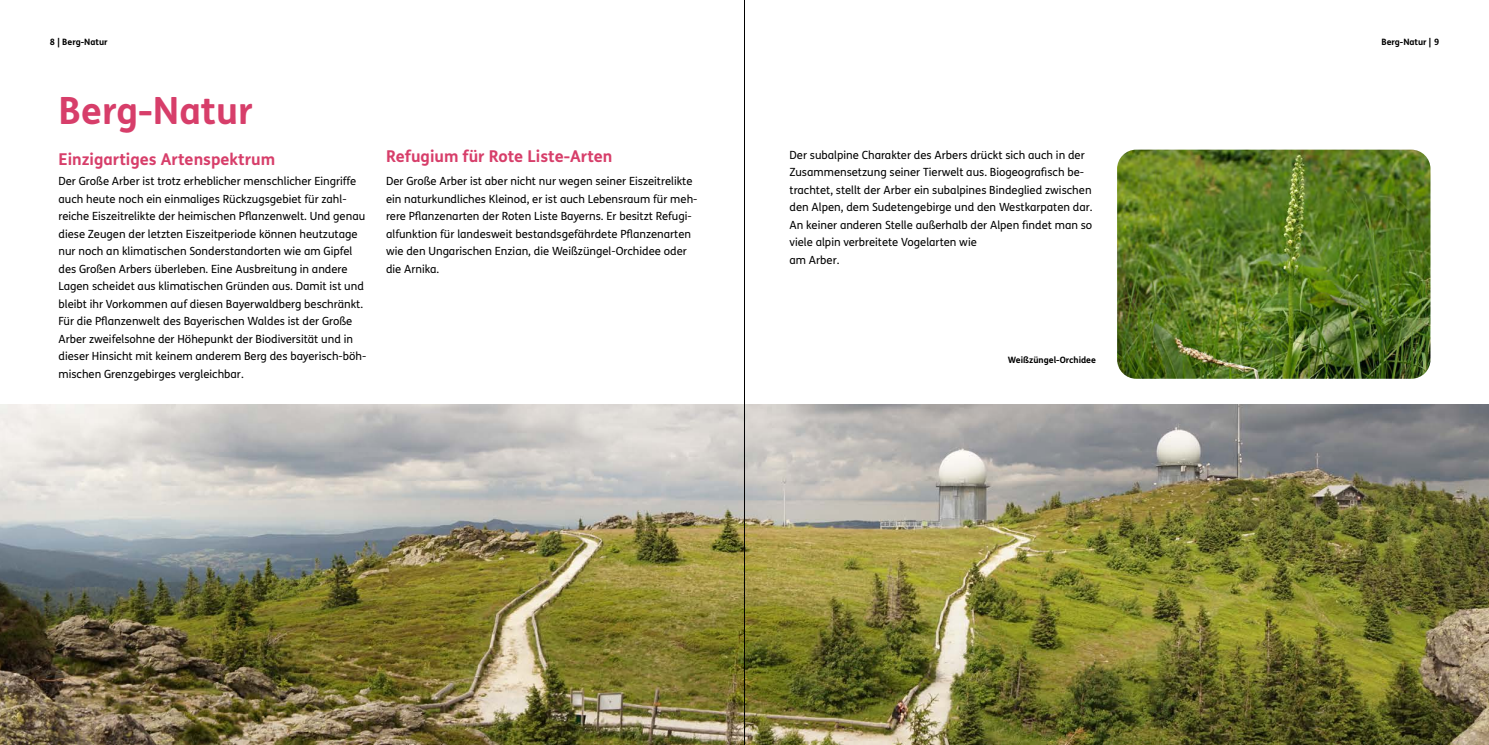
<style>
.page{position:relative;width:1489px;height:745px;background:#fff}
.page>*{position:absolute;margin:0;border:0;box-sizing:border-box;transform-origin:0 0}
.t1{font:700 37.5px "FS Me";color:#d73e6a}
.t2{font:700 16.25px "FS Me";color:#d73e6a}
.t3{font:11.25px/17.5px "FS Me";color:#000}
.t4{font:700 8.75px "FS Me";color:#000}
</style>
<div class="page">
<img style="left:0;top:404px;width:1488px;height:340px">
<img style="left:1117px;top:149px;width:313px;height:229px">
<hr style="left:744px;top:0;width:1px;height:744px;background:#000">
<p class="t4" style="left:50px;top:35px;width:59px">8 | Berg-Natur</p>
<p class="t4" style="left:1381px;top:35px;width:59px">Berg-Natur | 9</p>
<h1 class="t1" style="left:58px;top:81px;width:196px">Berg-Natur</h1>
<h2 class="t2" style="left:58px;top:147px;width:218px">Einzigartiges Artenspektrum</h2>
<p class="t3" style="left:58px;top:172px;width:309px">Der Große Arber ist trotz erheblicher menschlicher Eingriffe auch heute noch ein einmaliges Rückzugsgebiet für zahl&shy;reiche Eiszeitrelikte der heimischen Pflanzenwelt. Und genau diese Zeugen der letzten Eiszeitperiode können heutzutage nur noch an klimatischen Sonderstandorten wie am Gipfel des Großen Arbers überleben. Eine Ausbreitung in andere Lagen scheidet aus klimatischen Gründen aus. Damit ist und bleibt ihr Vorkommen auf diesen Bayerwaldberg beschränkt.<br>Für die Pflanzenwelt des Bayerischen Waldes ist der Große Arber zweifelsohne der Höhepunkt der Biodiversität und in dieser Hinsicht mit keinem anderem Berg des bayerisch-böh&shy;mischen Grenzgebirges vergleichbar.</p>
<h2 class="t2" style="left:386px;top:144px;width:228px">Refugium für Rote Liste-Arten</h2>
<p class="t3" style="left:386px;top:172px;width:313px">Der Große Arber ist aber nicht nur wegen seiner Eiszeitrelikte ein naturkundliches Kleinod, er ist auch Lebensraum für meh&shy;rere Pflanzenarten der Roten Liste Bayerns. Er besitzt Refugi&shy;alfunktion für landesweit bestandsgefährdete Pflanzenarten wie den Ungarischen Enzian, die Weißzüngel-Orchidee oder die Arnika.</p>
<p class="t3" style="left:789px;top:146px;width:304px">Der subalpine Charakter des Arbers drückt sich auch in der Zusammensetzung seiner Tierwelt aus. Biogeografisch be&shy;trachtet, stellt der Arber ein subalpines Bindeglied zwischen den Alpen, dem Sudetengebirge und den Westkarpaten dar.<br>An keiner anderen Stelle außerhalb der Alpen findet man so viele alpin verbreitete Vogelarten wie<br>am Arber.</p>
<p class="t4" style="left:1007px;top:352px;width:90px">Weißzüngel-Orchidee</p>
</div>
